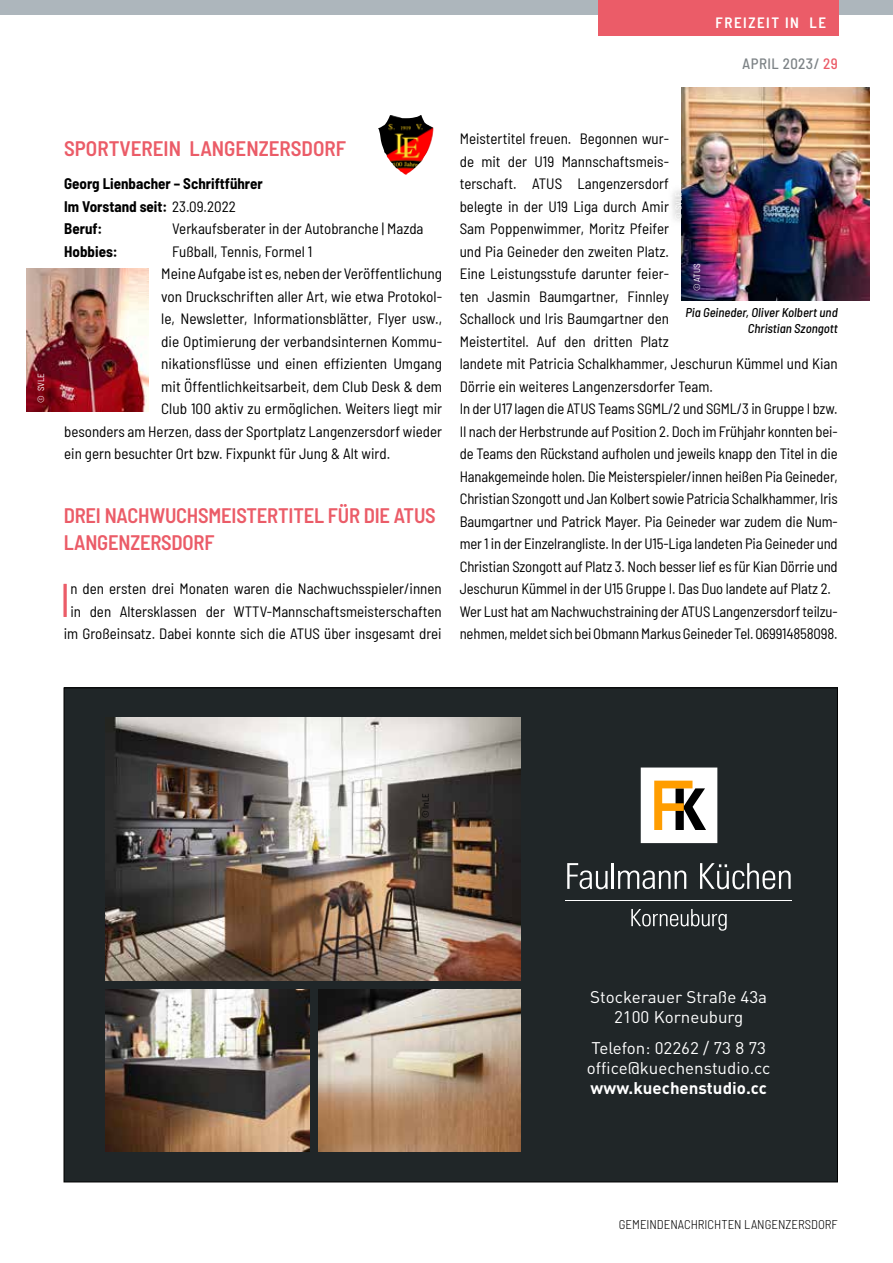
<style>
.page{position:relative;width:893px;height:1263px;background:#fff}
.page>*{position:absolute;margin:0;border:0;box-sizing:border-box;transform-origin:0 0}
.t1{font:semi-condensed 47.1px "Barlow";color:#eb5c68}
.t2{font:600 semi-condensed 21px/27px "Barlow";letter-spacing:-.01em;color:#eb5c68}
.t3{font:16.65px/20.1px "DIN";color:#fff;text-align:center}
.t4{font:700 16.65px "DIN";color:#fff}
.t5{font:semi-condensed 15px/22.5px "Barlow";color:#000;text-align:center}
.t6{font:700 semi-condensed 15px/22.5px "Barlow";color:#000}
.t7{font:500 semi-condensed 15px "Barlow";letter-spacing:.03em;color:#7d8386}
.t8{font:600 semi-condensed 15px "Barlow";letter-spacing:.1em;color:#fff}
.t9{font:italic 500 semi-condensed 12.75px/16.5px "Barlow";color:#000;text-align:right}
.t10{font:300 semi-condensed 12.75px "Barlow";color:#000}
.t11{font:semi-condensed 9px "Barlow";color:#fff}
.t12{font:semi-condensed 9px "Barlow";color:#000}
.s1{color:#eb5c68}
.s2{font-weight:400}
</style>
<div class="page">
<div style="left:0;top:0;width:893px;height:15px;background:#adb6bc"></div>
<div style="left:598px;top:0;width:241px;height:35px;background:#eb5c68"></div>
<div style="left:64px;top:688px;width:773px;height:494px;background:#202628"></div>
<img style="left:106px;top:717px;width:415px;height:263px">
<img style="left:105px;top:990px;width:205px;height:162px">
<img style="left:319px;top:990px;width:202px;height:162px">
<div style="left:641px;top:768px;width:76px;height:74px;background:#fff"></div>
<div style="left:641px;top:767px;width:76px;height:76px;border:1px solid #fff"></div>
<svg style="left:654px;top:781px;width:52px;height:49px"></svg>
<hr style="left:566px;top:900px;width:226px;height:1px;background:#fff">
<svg style="left:567px;top:863px;width:41px;height:26px"></svg>
<hr style="left:612px;top:863px;width:2px;height:26px;background:#fff">
<svg style="left:618px;top:870px;width:68px;height:19px"></svg>
<svg style="left:700px;top:863px;width:91px;height:26px"></svg>
<svg style="left:631px;top:909px;width:96px;height:22px"></svg>
<img style="left:27px;top:269px;width:121px;height:142px">
<img style="left:682px;top:87px;width:187px;height:214px">
<img style="left:378px;top:115px;width:56px;height:60px">
<div style="left:668px;top:185px;width:21px;height:42px;background:#000;opacity:.75"></div>
<p class="t8" style="left:716px;top:12px;width:112px">FREIZEIT IN LE</p>
<p class="t7" style="left:742px;top:54px;width:97px">APRIL 2023/ <span class="s1">29</span></p>
<p class="t11" style="left:34px;top:403px;width:31px;rotate:-90deg">© SVLE</p>
<h2 class="t2" style="left:64px;top:134px;width:283px">SPORTVEREIN LANGENZERSDORF</h2>
<p class="t6" style="left:64px;top:171px;width:200px">Georg Lienbacher – Schriftführer<br>Im Vorstand seit: <span class="s2">23.09.2022<br></span>Beruf:</p>
<p class="t5" style="left:172px;top:216px;width:253px">Verkaufsberater in der Autobranche | Mazda</p>
<p class="t6" style="left:64px;top:239px;width:55px">Hobbies:</p>
<p class="t5" style="left:172px;top:239px;width:142px">Fußball, Tennis, Formel 1</p>
<p class="t5" style="left:161px;top:261px;width:282px">Meine Aufgabe ist es, neben der Veröffentlichung</p>
<p class="t5" style="left:161px;top:284px;width:282px">von Druckschriften aller Art, wie etwa Protokol-</p>
<p class="t5" style="left:161px;top:306px;width:282px">le, Newsletter, Informationsblätter, Flyer usw.,</p>
<p class="t5" style="left:161px;top:329px;width:282px">die Optimierung der verbandsinternen Kommu-</p>
<p class="t5" style="left:161px;top:351px;width:282px">nikationsflüsse und einen effizienten Umgang</p>
<p class="t5" style="left:161px;top:374px;width:282px">mit Öffentlichkeitsarbeit, dem Club Desk &amp; dem</p>
<p class="t5" style="left:161px;top:396px;width:282px">Club 100 aktiv zu ermöglichen. Weiters liegt mir</p>
<p class="t5" style="left:64px;top:419px;width:379px">besonders am Herzen, dass der Sportplatz Langenzersdorf wieder</p>
<p class="t5" style="left:64px;top:441px;width:327px">ein gern besuchter Ort bzw. Fixpunkt für Jung &amp; Alt wird.</p>
<h2 class="t2" style="left:64px;top:501px;width:374px">DREI NACHWUCHSMEISTERTITEL FÜR DIE ATUS<br>LANGENZERSDORF</h2>
<h1 class="t1" style="left:60px;top:566px;width:12px">I</h1>
<p class="t5" style="left:64px;top:576px;width:379px">n den ersten drei Monaten waren die Nachwuchsspieler/innen in den Altersklassen der WTTV-Mannschaftsmeisterschaften im Großeinsatz. Dabei konnte sich die ATUS über insgesamt drei</p>
<p class="t5" style="left:460px;top:126px;width:379px;text-align:left">Meistertitel freuen. Begonnen wur-<br>de mit der U19 Mannschaftsmeis-<br>terschaft. ATUS Langenzersdorf<br>belegte in der U19 Liga durch Amir<br>Sam Poppenwimmer, Moritz Pfeifer<br>und Pia Geineder den zweiten Platz.<br>Eine Leistungsstufe darunter feier-<br>ten Jasmin Baumgartner, Finnley<br>Schallock und Iris Baumgartner den<br>Meistertitel. Auf den dritten Platz<br>landete mit Patricia Schalkhammer, Jeschurun Kümmel und Kian Dörrie ein weiteres Langenzersdorfer Team.<br>In der U17 lagen die ATUS Teams SGML/2 und SGML/3 in Gruppe I bzw.<br>II nach der Herbstrunde auf Position 2. Doch im Frühjahr konnten bei&shy;de Teams den Rückstand aufholen und jeweils knapp den Titel in die Hanakgemeinde holen. Die Meisterspieler/innen heißen Pia Geineder, Christian Szongott und Jan Kolbert sowie Patricia Schalkhammer, Iris Baumgartner und Patrick Mayer. Pia Geineder war zudem die Num&shy;mer 1 in der Einzelrangliste. In der U15-Liga landeten Pia Geineder und Christian Szongott auf Platz 3. Noch besser lief es für Kian Dörrie und Jeschurun Kümmel in der U15 Gruppe I. Das Duo landete auf Platz 2.<br>Wer Lust hat am Nachwuchstraining der ATUS Langenzersdorf teilzu&shy;nehmen, meldet sich bei Obmann Markus Geineder Tel. 069914858098.</p>
<p class="t11" style="left:672px;top:220px;width:29px;rotate:-90deg">© SVLE</p>
<p class="t11" style="left:690px;top:291px;width:29px;rotate:-90deg">© ATUS</p>
<p class="t9" style="left:685px;top:303px;width:154px">Pia Geineder, Oliver Kolbert und<br>Christian Szongott</p>
<p class="t12" style="left:419px;top:818px;width:26px;rotate:-90deg">© InLE</p>
<p class="t3" style="left:590px;top:987px;width:178px">Stockerauer Straße 43a<br>2100 Korneuburg</p>
<p class="t3" style="left:587px;top:1037px;width:185px;text-align:left">Telefon: 02262 / 73 8 73 office@kuechenstudio.cc</p>
<p class="t4" style="left:591px;top:1077px;width:178px">www.kuechenstudio.cc</p>
<p class="t10" style="left:619px;top:1215px;width:220px">GEMEINDENACHRICHTEN LANGENZERSDORF</p>
</div>
